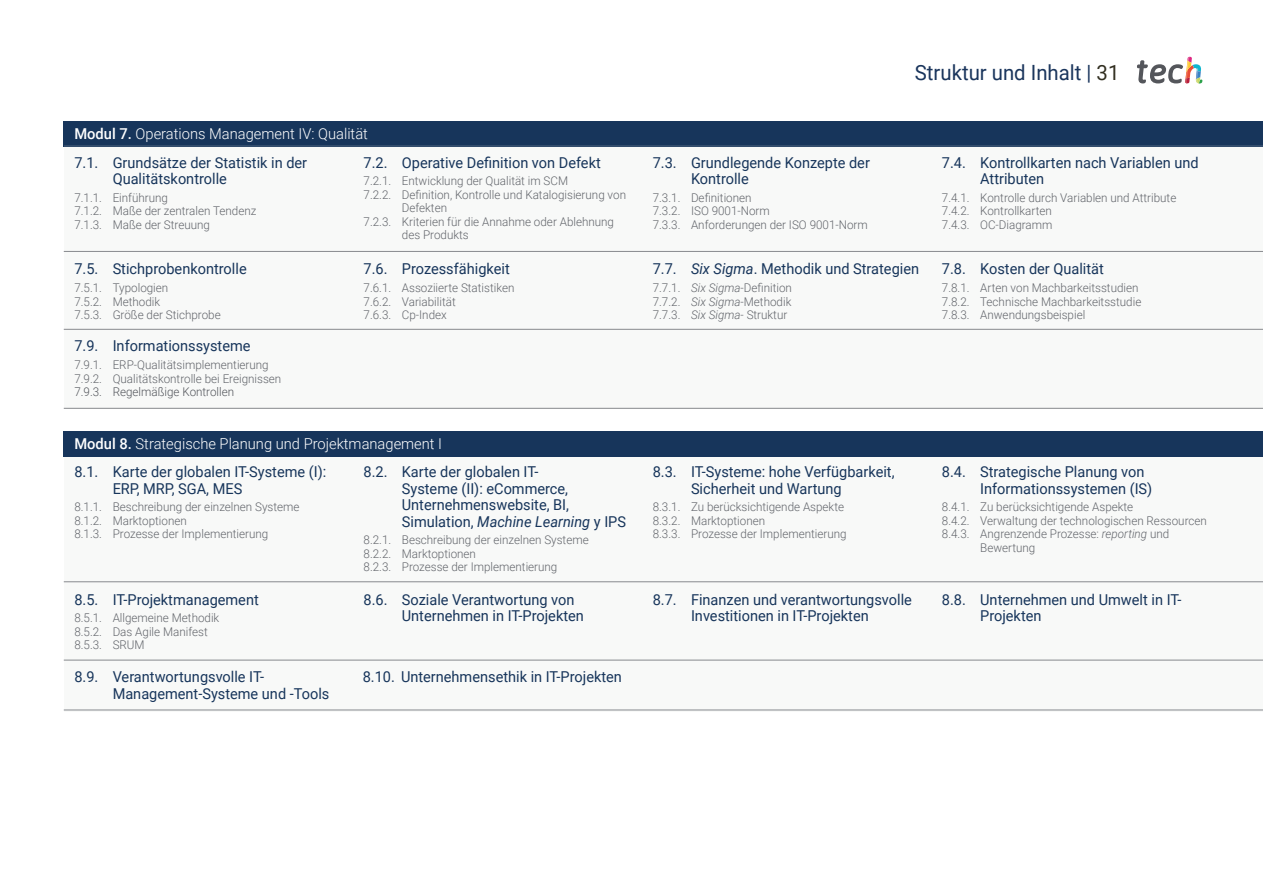
<style>
.page{position:relative;width:1263px;height:893px;background:#fff}
.page>*{position:absolute;margin:0;border:0;box-sizing:border-box;transform-origin:0 0}
.t1{font:21px "Roboto";color:#1a355c}
.t2{font:15px/16.5px "Roboto";color:#17355b}
.t3{font:300 15px "Roboto";color:#fff}
.t4{font:300 12px/13.5px "Roboto";color:#61646a}
.t5{font:300 12px "Roboto";color:#52555b}
.s1{font-weight:500}
.s2{font-style:italic}
.s3{color:#312e20}
</style>
<div class="page">
<div style="left:64px;top:121px;width:1199px;height:26px;background:#17355b"></div>
<div style="left:64px;top:455px;width:1199px;height:256px;background:#f8f9f8"></div>
<div style="left:64px;top:146px;width:1199px;height:263px;background:#f8f9f8"></div>
<hr style="left:64px;top:329px;width:1199px;height:1px;background:#878a8e">
<hr style="left:64px;top:660px;width:1199px;height:1px;background:#878a8e">
<hr style="left:64px;top:710px;width:1199px;height:1px;background:#878a8e">
<hr style="left:64px;top:408px;width:1199px;height:1px;background:#878a8e">
<hr style="left:64px;top:581px;width:1199px;height:1px;background:#878a8e">
<hr style="left:64px;top:251px;width:1199px;height:1px;background:#878a8e">
<div style="left:64px;top:431px;width:1199px;height:26px;background:#17355b"></div>
<svg style="left:1137px;top:57px;width:65px;height:27px"></svg>
<p class="t3" style="left:74px;top:123px;width:295px"><span class="s1">Modul 7.</span> Operations Management IV: Qualität</p>
<p class="t2" style="left:113px;top:153px;width:196px;text-indent:-38px">7.1. Grundsätze der Statistik in der<br>Qualitätskontrolle</p>
<p class="t4" style="left:74px;top:190px;width:184px">7.1.1. Einführung<br>7.1.2. Maße der zentralen Tendenz<br>7.1.3. Maße der Streuung</p>
<p class="t2" style="left:74px;top:260px;width:174px">7.5. Stichprobenkontrolle</p>
<p class="t4" style="left:74px;top:281px;width:148px">7.5.1. Typologien<br>7.5.2. Methodik<br>7.5.3. Größe der Stichprobe</p>
<p class="t2" style="left:364px;top:153px;width:239px">7.2. Operative Definition von Defekt</p>
<p class="t4" style="left:364px;top:174px;width:206px">7.2.1. Entwicklung der Qualität im SCM</p>
<p class="t4" style="left:364px;top:187px;width:264px">7.2.2. Definition, Kontrolle und Katalogisierung von</p>
<p class="t4" style="left:402px;top:201px;width:47px">Defekten</p>
<p class="t4" style="left:364px;top:214px;width:252px">7.2.3. Kriterien für die Annahme oder Ablehnung</p>
<p class="t4" style="left:402px;top:228px;width:68px">des Produkts</p>
<p class="t2" style="left:364px;top:260px;width:148px">7.6. Prozessfähigkeit</p>
<p class="t4" style="left:364px;top:281px;width:152px">7.6.1. Assoziierte Statistiken<br>7.6.2. Variabilität<br>7.6.3. Cp-Index</p>
<p class="t2" style="left:74px;top:337px;width:178px">7.9. Informationssysteme</p>
<p class="t4" style="left:74px;top:358px;width:208px">7.9.1. ERP-Qualitätsimplementierung<br>7.9.2. Qualitätskontrolle bei Ereignissen</p>
<p class="t5" style="left:74px;top:383px;width:161px">7.9.3. Regelmäßige Kontrollen</p>
<p class="t3" style="left:74px;top:433px;width:369px"><span class="s1">Modul 8.</span> Strategische Planung und Projektmanagement I</p>
<p class="t2" style="left:113px;top:463px;width:215px;text-indent:-38px">8.1. Karte der globalen IT-Systeme (I):<br>ERP, MRP, SGA, MES</p>
<p class="t4" style="left:74px;top:500px;width:227px">8.1.1. Beschreibung der einzelnen Systeme<br>8.1.2. Marktoptionen<br>8.1.3. Prozesse der Implementierung</p>
<p class="t2" style="left:402px;top:463px;width:226px;text-indent:-38px">8.2. Karte der globalen IT-<br>Systeme (II): eCommerce,<br>Unternehmenswebsite, BI,<br>Simulation, <span class="s2">Machine Learning</span> y IPS</p>
<p class="t4" style="left:364px;top:533px;width:227px">8.2.1. Beschreibung der einzelnen Systeme<br>8.2.2. Marktoptionen<br>8.2.3. Prozesse der Implementierung</p>
<p class="t2" style="left:691px;top:153px;width:180px;text-indent:-38px">7.3. Grundlegende Konzepte der<br>Kontrolle</p>
<p class="t4" style="left:653px;top:190px;width:217px">7.3.1. Definitionen<br>7.3.2. ISO 9001-Norm<br>7.3.3. Anforderungen der ISO 9001-Norm</p>
<h1 class="t1" style="left:915px;top:57px;width:206px">Struktur und Inhalt | <span class="s3">31</span></h1>
<p class="t2" style="left:980px;top:153px;width:220px;text-indent:-38px">7.4. Kontrollkarten nach Variablen und<br>Attributen</p>
<p class="t4" style="left:942px;top:190px;width:236px">7.4.1. Kontrolle durch Variablen und Attribute<br>7.4.2. Kontrollkarten<br>7.4.3. OC-Diagramm</p>
<p class="t2" style="left:653px;top:260px;width:268px">7.7. <span class="s2">Six Sigma</span>. Methodik und Strategien</p>
<p class="t4" style="left:653px;top:281px;width:141px;text-align:justify">7.7.1. <span class="s2">Six Sigma</span>-Definition 7.7.2. <span class="s2">Six Sigma</span>-Methodik 7.7.3. <span class="s2">Six Sigma-</span> Struktur</p>
<p class="t2" style="left:942px;top:260px;width:163px">7.8. Kosten der Qualität</p>
<p class="t4" style="left:942px;top:281px;width:201px">7.8.1. Arten von Machbarkeitsstudien<br>7.8.2. Technische Machbarkeitsstudie<br>7.8.3. Anwendungsbeispiel</p>
<p class="t2" style="left:691px;top:463px;width:205px;text-indent:-38px">8.3. IT-Systeme: hohe Verfügbarkeit,<br>Sicherheit und Wartung</p>
<p class="t4" style="left:653px;top:500px;width:195px">8.3.1. Zu berücksichtigende Aspekte<br>8.3.2. Marktoptionen<br>8.3.3. Prozesse der Implementierung</p>
<p class="t2" style="left:980px;top:463px;width:174px;text-indent:-38px">8.4. Strategische Planung von<br>Informationssystemen (IS)</p>
<p class="t4" style="left:942px;top:500px;width:193px">8.4.1. Zu berücksichtigende Aspekte</p>
<p class="t4" style="left:942px;top:513px;width:266px">8.4.2. Verwaltung der technologischen Ressourcen</p>
<p class="t4" style="left:942px;top:527px;width:229px">8.4.3. Angrenzende Prozesse: <span class="s2">reporting</span> und</p>
<p class="t4" style="left:980px;top:540px;width:57px">Bewertung</p>
<p class="t2" style="left:74px;top:591px;width:186px">8.5. IT-Projektmanagement</p>
<p class="t4" style="left:74px;top:611px;width:146px">8.5.1. Allgemeine Methodik<br>8.5.2. Das Agile Manifest<br>8.5.3. SRUM</p>
<p class="t2" style="left:402px;top:591px;width:184px;text-indent:-38px">8.6. Soziale Verantwortung von<br>Unternehmen in IT-Projekten</p>
<p class="t2" style="left:653px;top:591px;width:261px;text-align:center">8.7. Finanzen und verantwortungsvolle<br>Investitionen in IT-Projekten</p>
<p class="t2" style="left:980px;top:591px;width:203px;text-indent:-38px">8.8. Unternehmen und Umwelt in IT-<br>Projekten</p>
<p class="t2" style="left:113px;top:668px;width:218px;text-indent:-38px">8.9. Verantwortungsvolle IT-<br>Management-Systeme und -Tools</p>
<p class="t2" style="left:363px;top:668px;width:261px">8.10. Unternehmensethik in IT-Projekten</p>
</div>
